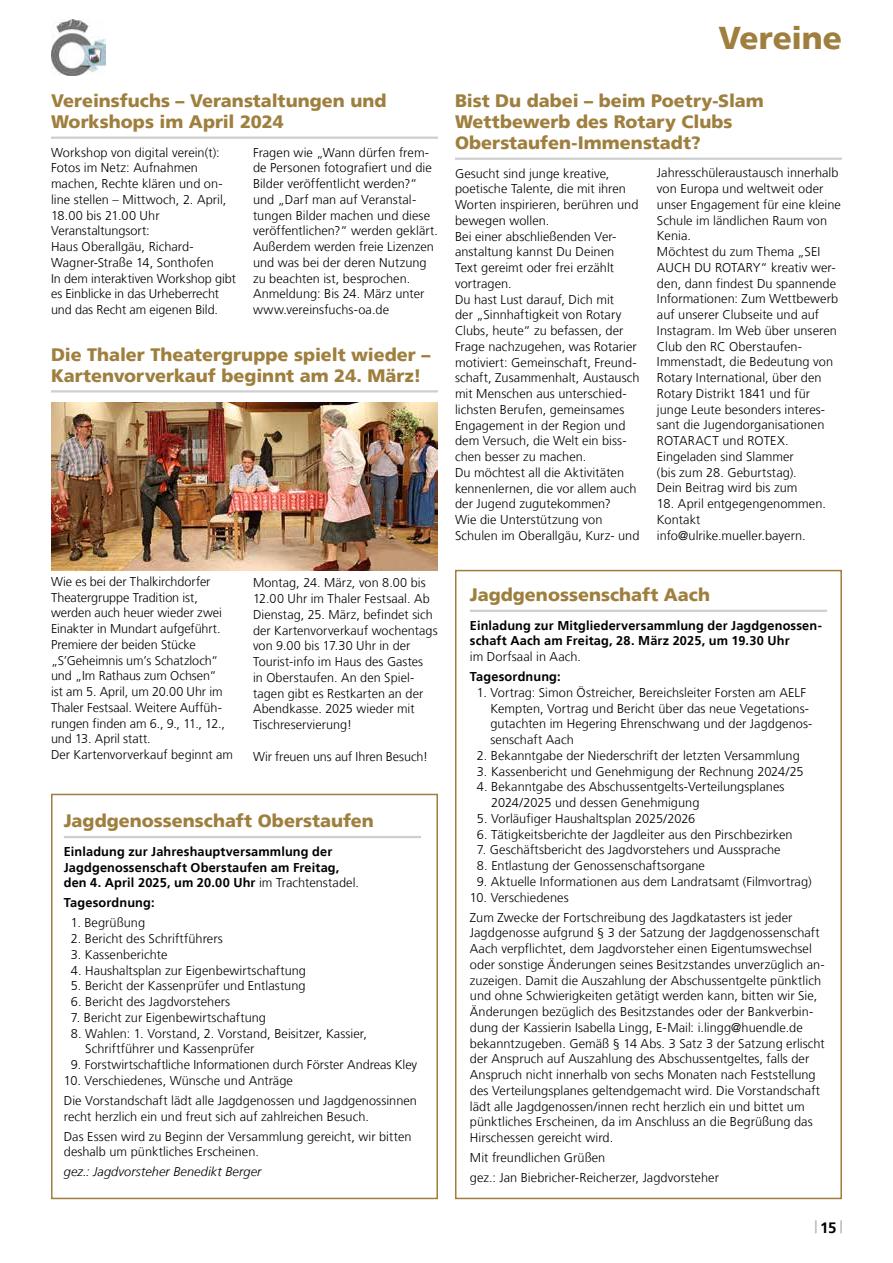
<style>
.page{position:relative;width:893px;height:1263px;background:#fff}
.page>*{position:absolute;margin:0;border:0;box-sizing:border-box;transform-origin:0 0}
.t1{font:900 31.5px "Frutiger LT";letter-spacing:-.005em;color:#9f7f3e}
.t2{font:900 18px/21px "Frutiger LT";color:#9f7f3e}
.t3{font:700 15px "Frutiger LT";color:#000}
.t4{font:300 12.75px/15.8px "Frutiger LT";letter-spacing:.005em;color:#000}
.t5{font:700 12.75px/15.8px "Frutiger LT";letter-spacing:.01em;color:#000}
.t6{font:italic 300 12.75px "Frutiger LT";letter-spacing:.01em;color:#000}
.s1{font-weight:300}
</style>
<div class="page">
<svg style="left:815px;top:1220px;width:1px;height:13px"></svg>
<svg style="left:840px;top:1220px;width:2px;height:13px"></svg>
<img style="left:51px;top:20px;width:54px;height:55px">
<hr style="left:51px;top:137px;width:387px;height:2px;background:#cecfcf">
<hr style="left:455px;top:158px;width:387px;height:2px;background:#cecfcf">
<hr style="left:51px;top:390px;width:387px;height:2px;background:#cecfcf">
<img style="left:51px;top:402px;width:387px;height:168px">
<hr style="left:64px;top:836px;width:357px;height:2px;background:#cecfcf">
<div style="left:51px;top:794px;width:387px;height:405px;border:2px solid #9f7f3e"></div>
<hr style="left:470px;top:610px;width:357px;height:2px;background:#cecfcf">
<div style="left:455px;top:570px;width:387px;height:629px;border:2px solid #9f7f3e"></div>
<h2 class="t2" style="left:51px;top:90px;width:337px">Vereinsfuchs – Veranstaltungen und<br>Workshops im April 2024</h2>
<p class="t4" style="left:51px;top:144px;width:186px">Workshop von digital verein(t):<br>Fotos im Netz: Aufnahmen machen, Rechte klären und on&shy;line stellen – Mittwoch, 2. April,<br>18.00 bis 21.00 Uhr<br>Veranstaltungsort:<br>Haus Oberallgäu, Richard-<br>Wagner-Straße 14, Sonthofen<br>In dem interaktiven Workshop gibt es Einblicke in das Urheberrecht und das Recht am eigenen Bild.</p>
<p class="t4" style="left:253px;top:144px;width:186px">Fragen wie „Wann dürfen frem&shy;de Personen fotografiert und die<br>Bilder veröffentlicht werden?“ und „Darf man auf Veranstal&shy;tungen Bilder machen und diese veröffentlichen?“ werden geklärt.<br>Außerdem werden freie Lizenzen und was bei der deren Nutzung zu beachten ist, besprochen.<br>Anmeldung: Bis 24. März unter www.vereinsfuchs-oa.de</p>
<h2 class="t2" style="left:51px;top:344px;width:381px">Die Thaler Theatergruppe spielt wieder –<br>Kartenvorverkauf beginnt am 24. März!</h2>
<p class="t4" style="left:51px;top:574px;width:184px">Wie es bei der Thalkirchdorfer<br>Theatergruppe Tradition ist, werden auch heuer wieder zwei<br>Einakter in Mundart aufgeführt.<br>Premiere der beiden Stücke „S’Geheimnis um’s Schatzloch“ und „Im Rathaus zum Ochsen“<br>ist am 5. April, um 20.00 Uhr im<br>Thaler Festsaal. Weitere Auffüh&shy;rungen finden am 6., 9., 11., 12., und 13. April statt.<br>Der Kartenvorverkauf beginnt am</p>
<p class="t4" style="left:253px;top:575px;width:186px">Montag, 24. März, von 8.00 bis<br>12.00 Uhr im Thaler Festsaal. Ab<br>Dienstag, 25. März, befindet sich der Kartenvorverkauf wochentags von 9.00 bis 17.30 Uhr in der<br>Tourist-info im Haus des Gastes<br>in Oberstaufen. An den Spiel&shy;tagen gibt es Restkarten an der<br>Abendkasse. 2025 wieder mit<br>Tischreservierung!</p>
<p class="t4" style="left:253px;top:748px;width:176px">Wir freuen uns auf Ihren Besuch!</p>
<h2 class="t2" style="left:64px;top:810px;width:312px">Jagdgenossenschaft Oberstaufen</h2>
<p class="t5" style="left:64px;top:844px;width:297px">Einladung zur Jahreshauptversammlung der<br>Jagdgenossenschaft Oberstaufen am Freitag, den 4. April 2025, um 20.00 Uhr <span class="s1">im Trachtenstadel.</span></p>
<p class="t5" style="left:64px;top:895px;width:92px">Tagesordnung:</p>
<p class="t4" style="left:71px;top:915px;width:76px">1. Begrüßung</p>
<p class="t4" style="left:71px;top:931px;width:153px">2. Bericht des Schriftführers</p>
<p class="t4" style="left:71px;top:947px;width:98px">3. Kassenberichte</p>
<p class="t4" style="left:71px;top:962px;width:237px">4. Haushaltsplan zur Eigenbewirtschaftung</p>
<p class="t4" style="left:71px;top:978px;width:236px">5. Bericht der Kassenprüfer und Entlastung</p>
<p class="t4" style="left:71px;top:994px;width:161px">6. Bericht des Jagdvorstehers</p>
<p class="t4" style="left:71px;top:1010px;width:197px">7. Bericht zur Eigenbewirtschaftung</p>
<p class="t4" style="left:85px;top:1025px;width:283px;text-indent:-14px">8. Wahlen: 1. Vorstand, 2. Vorstand, Beisitzer, Kassier,<br>Schriftführer und Kassenprüfer</p>
<p class="t4" style="left:71px;top:1057px;width:348px">9. Forstwirtschaftliche Informationen durch Förster Andreas Kley</p>
<p class="t4" style="left:64px;top:1071px;width:355px;line-height:20px">10. Verschiedenes, Wünsche und Anträge<br>Die Vorstandschaft lädt alle Jagdgenossen und Jagdgenossinnen</p>
<p class="t4" style="left:64px;top:1106px;width:349px;line-height:20px">recht herzlich ein und freut sich auf zahlreichen Besuch.<br>Das Essen wird zu Beginn der Versammlung gereicht, wir bitten</p>
<p class="t4" style="left:64px;top:1144px;width:197px">deshalb um pünktliches Erscheinen.</p>
<p class="t6" style="left:64px;top:1165px;width:199px">gez.: Jagdvorsteher Benedikt Berger</p>
<h1 class="t1" style="left:718px;top:19px;width:125px">Vereine</h1>
<h2 class="t2" style="left:455px;top:90px;width:310px">Bist Du dabei – beim Poetry-Slam<br>Wettbewerb des Rotary Clubs<br>Oberstaufen-Immenstadt?</h2>
<p class="t4" style="left:455px;top:165px;width:186px">Gesucht sind junge kreative, poetische Talente, die mit ihren<br>Worten inspirieren, berühren und bewegen wollen.<br>Bei einer abschließenden Ver&shy;anstaltung kannst Du Deinen<br>Text gereimt oder frei erzählt vortragen.<br>Du hast Lust darauf, Dich mit<br>der „Sinnhaftigkeit von Rotary<br>Clubs, heute“ zu befassen, der<br>Frage nachzugehen, was Rotarier motiviert: Gemeinschaft, Freund&shy;schaft, Zusammenhalt, Austausch mit Menschen aus unterschied&shy;lichsten Berufen, gemeinsames<br>Engagement in der Region und dem Versuch, die Welt ein biss&shy;chen besser zu machen.<br>Du möchtest all die Aktivitäten kennenlernen, die vor allem auch der Jugend zugutekommen?<br>Wie die Unterstützung von<br>Schulen im Oberallgäu, Kurz- und</p>
<p class="t4" style="left:657px;top:165px;width:185px">Jahresschüleraustausch innerhalb von Europa und weltweit oder unser Engagement für eine kleine<br>Schule im ländlichen Raum von<br>Kenia.<br>Möchtest du zum Thema „SEI<br>AUCH DU ROTARY“ kreativ wer&shy;den, dann findest Du spannende<br>Informationen: Zum Wettbewerb auf unserer Clubseite und auf<br>Instagram. Im Web über unseren<br>Club den RC Oberstaufen-<br>Immenstadt, die Bedeutung von<br>Rotary International, über den<br>Rotary Distrikt 1841 und für junge Leute besonders interes&shy;sant die Jugendorganisationen<br>ROTARACT und ROTEX.<br>Eingeladen sind Slammer<br>(bis zum 28. Geburtstag).<br>Dein Beitrag wird bis zum</p>
<p class="t4" style="left:657px;top:496px;width:170px">18. April entgegengenommen.<br>Kontakt info@ulrike.mueller.bayern.</p>
<h2 class="t2" style="left:470px;top:584px;width:242px">Jagdgenossenschaft Aach</h2>
<p class="t5" style="left:470px;top:617px;width:354px">Einladung zur Mitgliederversammlung der Jagdgenossen&shy;schaft Aach am Freitag, 28. März 2025, um 19.30 Uhr</p>
<p class="t4" style="left:470px;top:649px;width:113px">im Dorfsaal in Aach.</p>
<p class="t5" style="left:470px;top:669px;width:92px">Tagesordnung:</p>
<p class="t4" style="left:490px;top:685px;width:323px;text-indent:-14px">1. Vortrag: Simon Östreicher, Bereichsleiter Forsten am AELF Kempten, Vortrag und Bericht über das neue Vegetations&shy;gutachten im Hegering Ehrenschwang und der Jagdgenos&shy;senschaft Aach</p>
<p class="t4" style="left:477px;top:748px;width:324px">2. Bekanntgabe der Niederschrift der letzten Versammlung</p>
<p class="t4" style="left:477px;top:764px;width:328px">3. Kassenbericht und Genehmigung der Rechnung 2024/25</p>
<p class="t4" style="left:491px;top:779px;width:295px;text-indent:-14px">4. Bekanntgabe des Abschussentgelts-Verteilungsplanes<br>2024/2025 und dessen Genehmigung</p>
<p class="t4" style="left:477px;top:811px;width:220px">5. Vorläufiger Haushaltsplan 2025/2026</p>
<p class="t4" style="left:477px;top:826px;width:317px">6. Tätigkeitsberichte der Jagdleiter aus den Pirschbezirken</p>
<p class="t4" style="left:477px;top:842px;width:305px">7. Geschäftsbericht des Jagdvorstehers und Aussprache</p>
<p class="t4" style="left:477px;top:858px;width:229px">8. Entlastung der Genossenschaftsorgane</p>
<p class="t4" style="left:477px;top:874px;width:336px">9. Aktuelle Informationen aus dem Landratsamt (Filmvortrag)</p>
<p class="t4" style="left:470px;top:887px;width:324px;line-height:20px">10. Verschiedenes<br>Zum Zwecke der Fortschreibung des Jagdkatasters ist jeder</p>
<p class="t4" style="left:470px;top:925px;width:356px">Jagdgenosse aufgrund § 3 der Satzung der Jagdgenossenschaft Aach verpflichtet, dem Jagdvorsteher einen Eigentumswechsel oder sonstige Änderungen seines Besitzstandes unverzüglich an&shy;zuzeigen. Damit die Auszahlung der Abschussentgelte pünktlich und ohne Schwierigkeiten getätigt werden kann, bitten wir Sie, Änderungen bezüglich des Besitzstandes oder der Bankverbin&shy;dung der Kassierin Isabella Lingg, E-Mail: i.lingg@huendle.de bekanntzugeben. Gemäß § 14 Abs. 3 Satz 3 der Satzung erlischt der Anspruch auf Auszahlung des Abschussentgeltes, falls der Anspruch nicht innerhalb von sechs Monaten nach Feststellung des Verteilungsplanes geltendgemacht wird. Die Vorstandschaft lädt alle Jagdgenossen/innen recht herzlich ein und bittet um pünktliches Erscheinen, da im Anschluss an die Begrüßung das Hirschessen gereicht wird.</p>
<p class="t4" style="left:470px;top:1148px;width:251px;line-height:20px">Mit freundlichen Grüßen<br>gez.: Jan Biebricher-Reicherzer, Jagdvorsteher</p>
<p class="t3" style="left:820px;top:1218px;width:18px">15</p>
</div>
